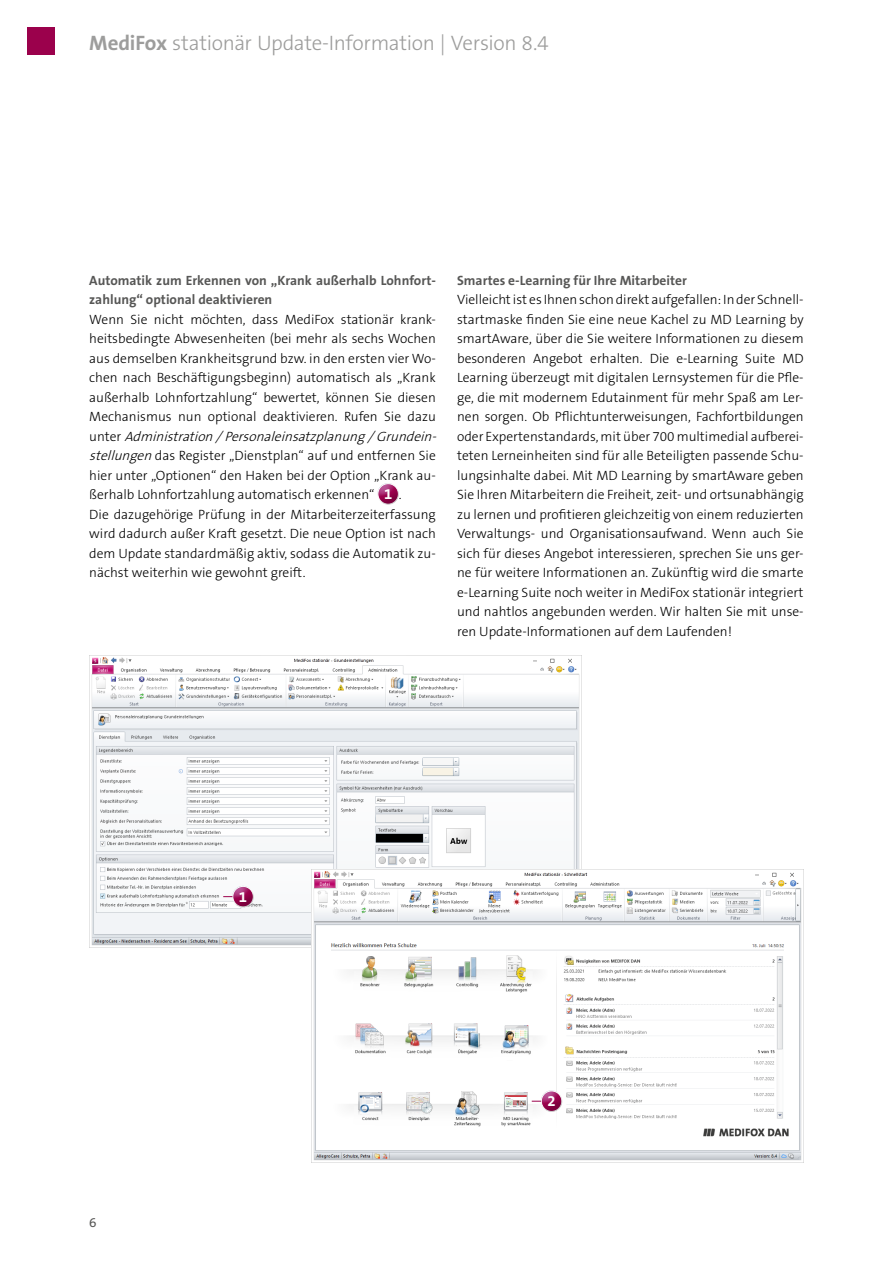
<style>
.page{position:relative;width:893px;height:1263px;background:#fff}
.page>*{position:absolute;margin:0;border:0;box-sizing:border-box;transform-origin:0 0}
.t1{font:300 21px "The Sans B3";letter-spacing:-.015em;color:#9d9d9c}
.t2{font:700 15px "The Sans B7";color:#fff}
.t3{font:300 13.5px/19.5px "The Sans B3";color:#000}
.t4{font:700 13.5px/19.5px "The Sans B7";color:#575756}
.t5{font:13.5px "The Sans B5 Plain";color:#575756}
.s1{font-family:"The Sans B7";font-weight:700}
.s2{font-style:italic}
.s3{font-family:"The Sans B7";font-weight:700;font-size:15px;color:#fff}
</style>
<div class="page">
<div style="left:28px;top:28px;width:27px;height:27px;background:#9b014c"></div>
<div style="left:371px;top:482px;width:38px;height:25px;background:#000;opacity:.2"></div>
<img style="left:89px;top:655px;width:493px;height:293px">
<img style="left:311px;top:870px;width:493px;height:292px">
<div style="left:222px;top:877px;width:39px;height:32px;background:#7682a5;opacity:.75"></div>
<div style="left:225px;top:884px;width:39px;height:26px;background:#000;opacity:.2"></div>
<div style="left:530px;top:1081px;width:39px;height:33px;background:#fff"></div>
<div style="left:534px;top:1089px;width:39px;height:25px;background:#000;opacity:.2"></div>
<h1 class="t1" style="left:89px;top:32px;width:461px"><span class="s1">MediFox</span> stationär Update-Information | Version 8.4</h1>
<p class="t4" style="left:89px;top:271px;width:348px">Automatik zum Erkennen von „Krank außerhalb Lohnfort&shy;zahlung“ optional deaktivieren</p>
<p class="t3" style="left:89px;top:310px;width:352px">Wenn Sie nicht möchten, dass MediFox stationär krank&shy;heitsbedingte Abwesenheiten (bei mehr als sechs Wochen aus demselben Krankheitsgrund bzw. in den ersten vier Wo&shy;chen nach Beschäftigungsbeginn) automatisch als „Krank außerhalb Lohnfortzahlung“ bewertet, können Sie diesen Mechanismus nun optional deaktivieren. Rufen Sie dazu u n t e r <span class="s2">Administration /Personaleinsatzplanung/Grundein&shy;stellungen</span> das Register „Dienstplan“ auf und entfernen Sie hier unter „Optionen“ den Haken bei der Option „Krank au&shy;ßerhalb Lohnfortzahlung automatisch erkennen“ <span class="s3">1</span> .<br>Die dazugehörige Prüfung in der Mitarbeiterzeiterfassung wird dadurch außer Kraft gesetzt. Die neue Option ist nach dem Update standardmäßig aktiv, sodass die Automatik zu&shy;nächst weiterhin wie gewohnt greift.</p>
<p class="t4" style="left:457px;top:271px;width:231px">Smartes e-Learning für Ihre Mitarbeiter</p>
<p class="t3" style="left:457px;top:291px;width:348px;text-align:justify">Vielleicht ist es Ihnen schon direkt aufgefallen: In der Schnell&shy;startmaske finden Sie eine neue Kachel zu MD Learning by smartAware, über die Sie weitere Informationen zu diesem besonderen Angebot erhalten. Die e-Learning Suite MD Learning überzeugt mit digitalen Lernsystemen für die Pfle&shy;ge, die mit modernem Edutainment für mehr Spaß am Ler&shy;nen sorgen. Ob Pflichtunterweisungen, Fachfortbildungen oder Expertenstandards, mit über 700 multimedial aufberei&shy;teten Lerneinheiten sind für alle Beteiligten passende Schu&shy;lungsinhalte dabei. Mit MD Learning by smartAware geben Sie Ihren Mitarbeitern die Freiheit, zeit- und ortsunabhängig zu lernen und profitieren gleichzeitig von einem reduzierten Verwaltungs- und Organisationsaufwand. Wenn auch Sie sich für dieses Angebot interessieren, sprechen Sie uns ger&shy;ne für weitere Informationen an. Zukünftig wird die smarte e-Learning Suite noch weiter in MediFox stationär integriert und nahtlos angebunden werden. Wir halten Sie mit unse&shy;ren Update-Informationen auf dem Laufenden!</p>
<p class="t5" style="left:89px;top:1215px;width:9px">6</p>
<p class="t2" style="left:239px;top:888px;width:10px">1</p>
<p class="t2" style="left:547px;top:1093px;width:10px">2</p>
</div>
